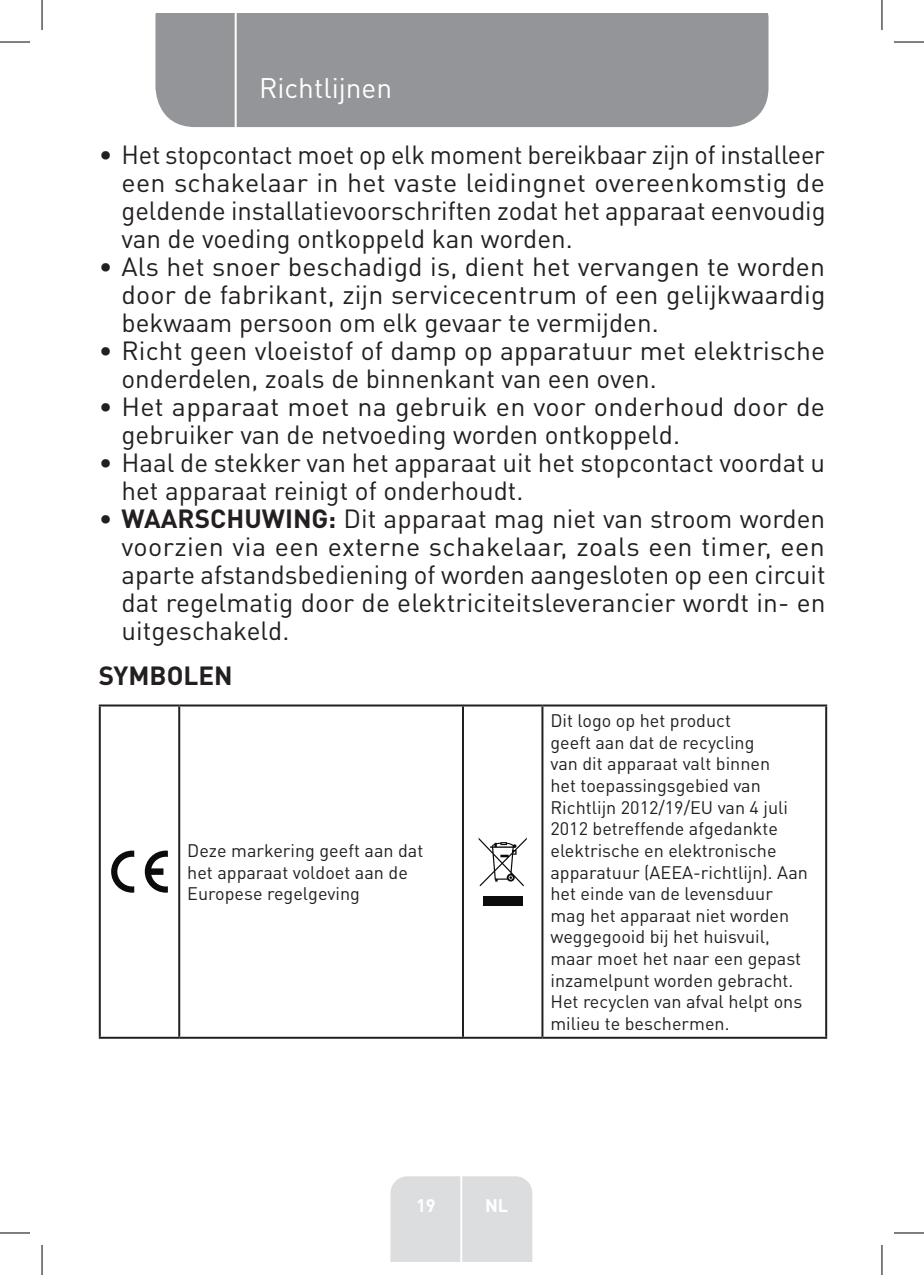
<style>
.page{position:relative;width:924px;height:1275px;background:#fff}
.page>*{position:absolute;margin:0;border:0;box-sizing:border-box;transform-origin:0 0}
.t1{font:28px "DIN Pro";color:#fff}
.t2{font:26px/28px "DIN Pro";color:#231f20;text-align:justify}
.Large_Text__3_2_mm__SB{font:700 26px "DIN Pro";color:#231f20}
.Body_left{font:18px/21.6px "DIN Pro";color:#231f20}
.t3{font:700 18px "DIN Pro";color:#fff}
.s1{font-weight:700}
</style>
<div class="page">
<div style="left:155px;top:14px;width:613px;height:113px;background:#939598"></div>
<div style="left:390px;top:1176px;width:142px;height:85px;background:#dcdddf"></div>
<hr style="left:460px;top:1153px;width:2px;height:108px;background:#fff">
<hr style="left:234px;top:14px;width:2px;height:116px;background:#fff">
<hr style="left:99px;top:704px;width:80px;height:2px;background:#231f20">
<hr style="left:99px;top:706px;width:2px;height:330px;background:#231f20">
<hr style="left:179px;top:704px;width:284px;height:2px;background:#231f20">
<hr style="left:178px;top:706px;width:2px;height:330px;background:#231f20">
<hr style="left:463px;top:704px;width:79px;height:2px;background:#231f20">
<hr style="left:462px;top:706px;width:2px;height:330px;background:#231f20">
<hr style="left:542px;top:704px;width:284px;height:2px;background:#231f20">
<hr style="left:541px;top:706px;width:2px;height:330px;background:#231f20">
<hr style="left:824px;top:706px;width:2px;height:330px;background:#231f20">
<hr style="left:99px;top:1036px;width:80px;height:2px;background:#231f20">
<hr style="left:179px;top:1036px;width:284px;height:2px;background:#231f20">
<hr style="left:463px;top:1036px;width:79px;height:2px;background:#231f20">
<hr style="left:542px;top:1036px;width:284px;height:2px;background:#231f20">
<svg style="left:111px;top:850px;width:23px;height:42px"></svg>
<svg style="left:145px;top:850px;width:23px;height:42px"></svg>
<div style="left:482px;top:896px;width:40px;height:9px;background:#0c0c0d"></div>
<svg style="left:478px;top:837px;width:48px;height:49px"></svg>
<hr style="left:0;top:42px;width:30px;height:1px;background:#000">
<hr style="left:893px;top:42px;width:30px;height:1px;background:#000">
<hr style="left:0;top:1232px;width:30px;height:1px;background:#000">
<hr style="left:893px;top:1232px;width:30px;height:1px;background:#000">
<hr style="left:42px;top:0;width:1px;height:30px;background:#000">
<hr style="left:42px;top:1245px;width:1px;height:30px;background:#000">
<hr style="left:881px;top:0;width:1px;height:30px;background:#000">
<hr style="left:881px;top:1245px;width:1px;height:30px;background:#000">
<p class="t1" style="left:259px;top:69px;width:134px">Richtlijnen</p>
<p class="t2" style="left:121px;top:139px;width:705px;text-indent:-23px">• Het stopcontact moet op elk moment bereikbaar zijn of installeer een schakelaar in het vaste leidingnet overeenkomstig de geldende installatievoorschriften zodat het apparaat eenvoudig van de voeding ontkoppeld kan worden.</p>
<p class="t2" style="left:121px;top:251px;width:705px;text-indent:-23px">• Als het snoer beschadigd is, dient het vervangen te worden door de fabrikant, zijn servicecentrum of een gelijkwaardig bekwaam persoon om elk gevaar te vermijden.</p>
<p class="t2" style="left:121px;top:335px;width:705px;text-indent:-23px">• Richt geen vloeistof of damp op apparatuur met elektrische onderdelen, zoals de binnenkant van een oven.</p>
<p class="t2" style="left:121px;top:391px;width:704px;text-indent:-23px">• Het apparaat moet na gebruik en voor onderhoud door de gebruiker van de netvoeding worden ontkoppeld.</p>
<p class="t2" style="left:121px;top:447px;width:705px;text-indent:-23px">• Haal de stekker van het apparaat uit het stopcontact voordat u het apparaat reinigt of onderhoudt.</p>
<p class="t2" style="left:121px;top:503px;width:705px;text-indent:-23px">• <span class="s1">WAARSCHUWING:</span> Dit apparaat mag niet van stroom worden voorzien via een externe schakelaar, zoals een timer, een aparte afstandsbediening of worden aangesloten op een circuit dat regelmatig door de elektriciteitsleverancier wordt in- en uitgeschakeld.</p>
<p class="Large_Text__3_2_mm__SB" style="left:99px;top:658px;width:135px">SYMBOLEN</p>
<p class="Body_left" style="left:187px;top:839px;width:237px">Deze markering geeft aan dat het apparaat voldoet aan de<br>Europese regelgeving</p>
<p class="Body_left" style="left:550px;top:709px;width:259px">Dit logo op het product<br>geeft aan dat de recycling<br>van dit apparaat valt binnen<br>het toepassingsgebied van<br>Richtlijn 2012/19/EU van 4 juli<br>2012 betreffende afgedankte elektrische en elektronische apparatuur (AEEA-richtlijn). Aan het einde van de levensduur mag het apparaat niet worden weggegooid bij het huisvuil, maar moet het naar een gepast inzamelpunt worden gebracht.<br>Het recyclen van afval helpt ons milieu te beschermen.</p>
<p class="t3" style="left:416px;top:1192px;width:21px">19</p>
<p class="t3" style="left:485px;top:1192px;width:25px">NL</p>
</div>
